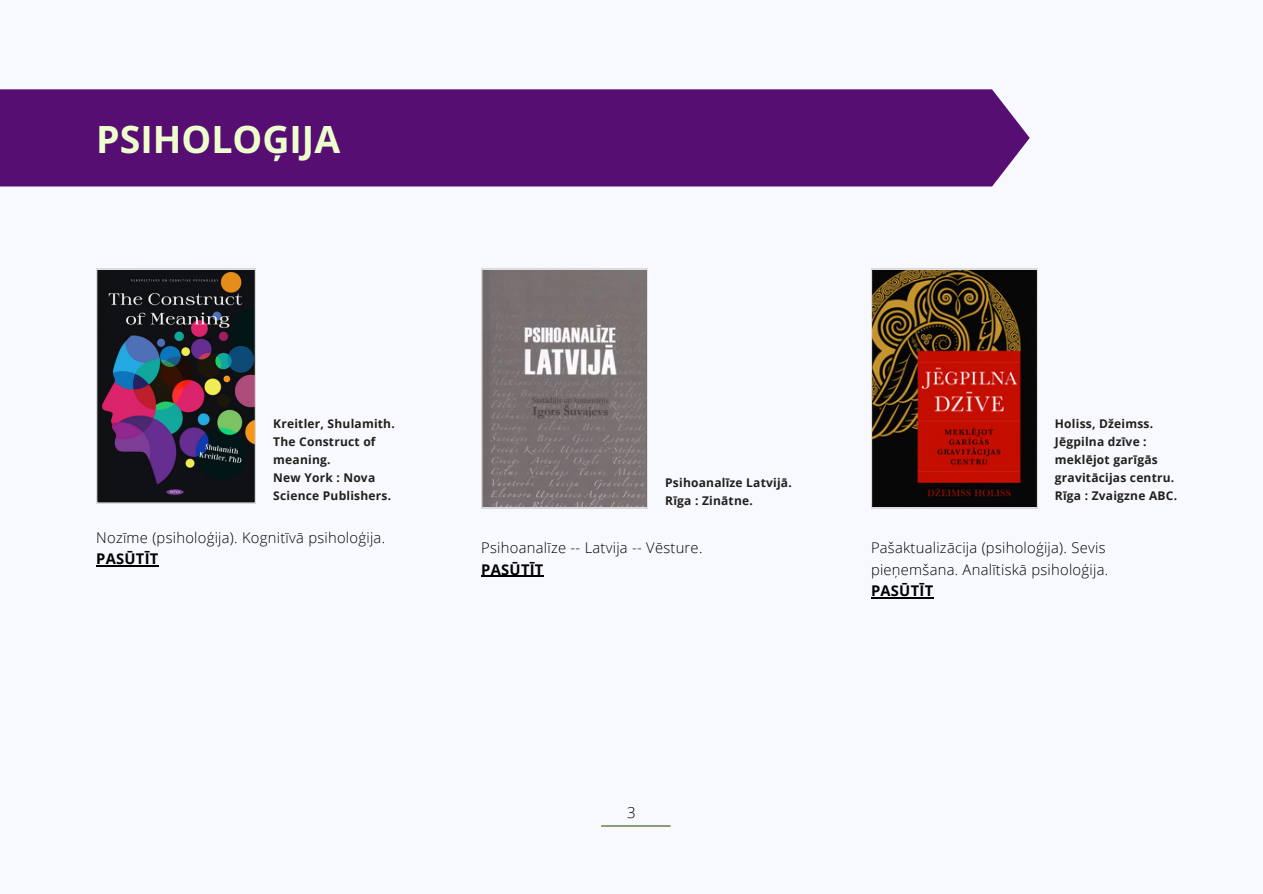
<style>
.page{position:relative;width:1263px;height:894px;background:#fff}
.page>*{position:absolute;margin:0;border:0;box-sizing:border-box;transform-origin:0 0}
.t1{font:700 37.5px "Open Sans";color:#edffcc}
.t2{font:300 15px "Open Sans";color:#000}
.t3{font:300 14.7px/21.3px "Open Sans";letter-spacing:.02em;color:#000}
.t4{font:700 12px/18px "Open Sans";letter-spacing:.02em;color:#22201b}
.s1{font-weight:700}
</style>
<div class="page">
<div style="left:0;top:0;width:1263px;height:893px;background:#f8f8ff"></div>
<hr style="left:601px;top:825px;width:70px;height:1px;background:#3b5704">
<div style="left:0;top:89px;width:1029px;height:97px;background:#570e72"></div>
<svg style="left:481px;top:268px;width:167px;height:240px;background:#837b7c"></svg>
<svg style="left:96px;top:268px;width:160px;height:235px;background:#3a3240"></svg>
<hr style="left:871px;top:597px;width:62px;height:1px;background:#000">
<hr style="left:481px;top:575px;width:63px;height:1px;background:#000">
<hr style="left:96px;top:565px;width:63px;height:1px;background:#000">
<svg style="left:871px;top:268px;width:166px;height:240px;background:#652412"></svg>
<p class="t1" style="left:96px;top:112px;width:245px">PSIHOLOĢIJA</p>
<p class="t4" style="left:273px;top:414px;width:123px">Kreitler, Shulamith.</p>
<h2 class="t4" style="left:273px;top:432px;width:104px">The Construct of meaning.</h2>
<p class="t4" style="left:273px;top:468px;width:119px">New York : Nova<br>Science Publishers.</p>
<p class="t3" style="left:96px;top:526px;width:290px">Nozīme (psiholoģija). Kognitīvā psiholoģija.<br><span class="s1">PASŪTĪT</span></p>
<p class="t4" style="left:665px;top:473px;width:128px">Psihoanalīze Latvijā.</p>
<h2 class="t4" style="left:665px;top:491px;width:89px">Rīga : Zinātne.</h2>
<p class="t3" style="left:481px;top:536px;width:223px">Psihoanalīze -- Latvija -- Vēsture.<br><span class="s1">PASŪTĪT</span></p>
<p class="t4" style="left:1055px;top:414px;width:100px">Holiss, Džeimss.</p>
<p class="t4" style="left:1055px;top:432px;width:121px">Jēgpilna dzīve : meklējot garīgās gravitācijas centru.</p>
<h2 class="t4" style="left:1055px;top:486px;width:124px">Rīga : Zvaigzne ABC.</h2>
<p class="t3" style="left:871px;top:536px;width:239px">Pašaktualizācija (psiholoģija). Sevis pieņemšana. Analītiskā psiholoģija.<br><span class="s1">PASŪTĪT</span></p>
<h1 class="t2" style="left:627px;top:801px;width:10px">3</h1>
</div>
